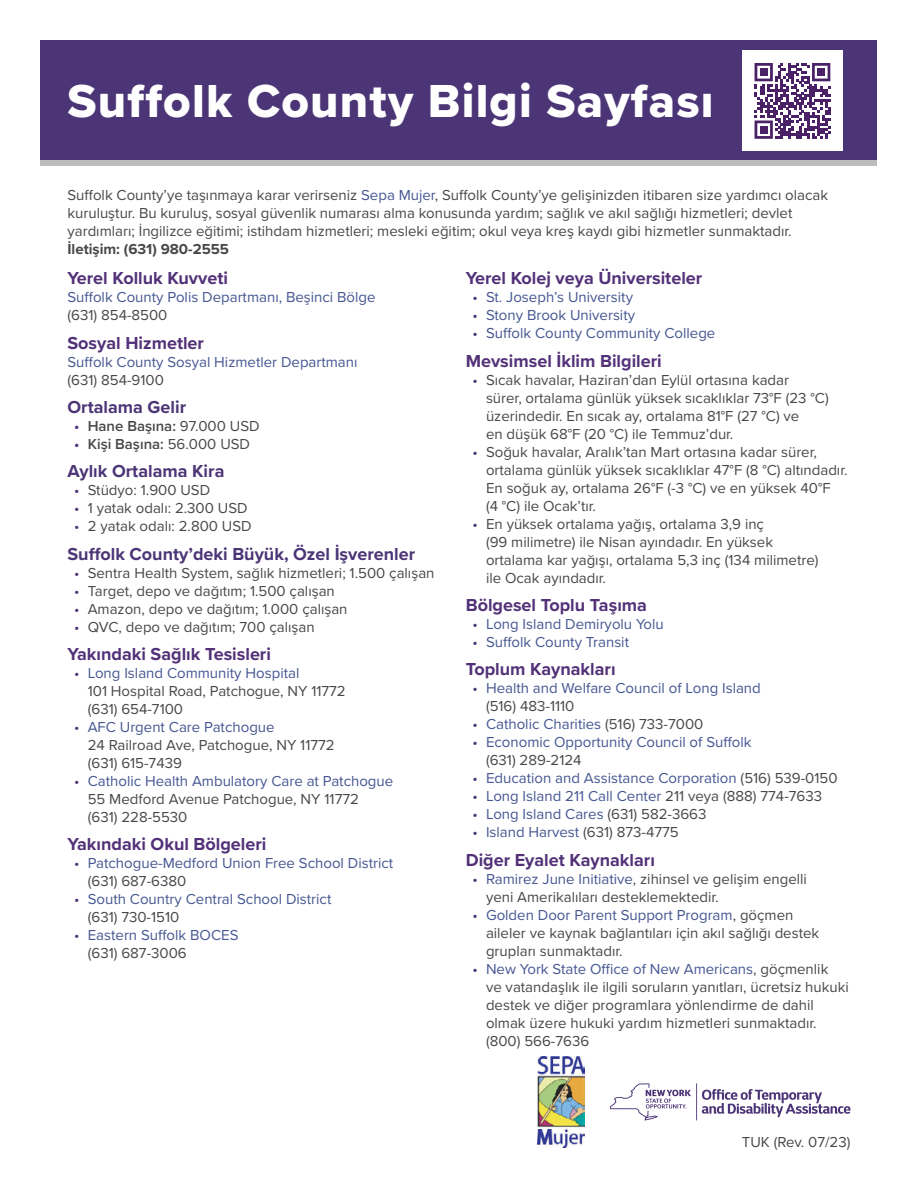
<style>
.page{position:relative;width:918px;height:1188px;background:#fff}
.page>*{position:absolute;margin:0;border:0;box-sizing:border-box;transform-origin:0 0}
.t1{font:48px "Proxima Nova Extrabld";letter-spacing:.025em;color:#fff}
.t2{font:700 18px "Proxima Nova";color:#523178}
.t3{font:700 18px "Proxima Nova";color:#4c3576}
.Body{font:15px/18px "Proxima Nova";color:#484848}
.Body-2{font:15px/18px "Proxima Nova";color:#465792}
.Bullet{font:15px "Proxima Nova";color:#484848}
.t4{font:600 15px "Proxima Nova";color:#484848}
.s1{color:#465792}
.s2{font-weight:700}
.s3{color:#4c3576}
.s4{font-weight:400}
.s5{color:#484848}
</style>
<div class="page">
<div style="left:40px;top:40px;width:838px;height:123px;background:#4c3576"></div>
<div style="left:40px;top:160px;width:838px;height:6px;background:#bbbcbc"></div>
<div style="left:742px;top:51px;width:101px;height:100px;background:#fff"></div>
<svg style="left:755px;top:63px;width:75px;height:76px"></svg>
<div style="left:760px;top:68px;width:8px;height:8px;background:#4a2167"></div>
<div style="left:817px;top:68px;width:8px;height:8px;background:#4a2167"></div>
<div style="left:760px;top:126px;width:8px;height:8px;background:#4a2167"></div>
<img style="left:538px;top:1057px;width:46px;height:90px">
<svg style="left:702px;top:1089px;width:149px;height:28px"></svg>
<hr style="left:696px;top:1083px;width:1px;height:37px;background:#4c3576">
<svg style="left:610px;top:1083px;width:81px;height:37px"></svg>
<h1 class="t1" style="left:68px;top:65px;width:648px">Suffolk County Bilgi Sayfası</h1>
<p class="Body" style="left:68px;top:185px;width:762px">Suffolk County’ye taşınmaya karar verirseniz <span class="s1">Sepa Mujer</span>, Suffolk County’ye gelişinizden itibaren size yardımcı olacak kuruluştur. Bu kuruluş, sosyal güvenlik numarası alma konusunda yardım; sağlık ve akıl sağlığı hizmetleri; devlet yardımları; İngilizce eğitimi; istihdam hizmetleri; mesleki eğitim; okul veya kreş kaydı gibi hizmetler sunmaktadır.<br><span class="s2">İletişim: (631) 980-2555</span></p>
<h2 class="t2" style="left:68px;top:265px;width:162px">Yerel Kolluk Kuvveti</h2>
<p class="Body-2" style="left:68px;top:288px;width:310px">Suffolk County Polis Departmanı, Beşinci Bölge</p>
<p class="Body" style="left:68px;top:306px;width:101px">(631) 854-8500</p>
<h2 class="t2" style="left:68px;top:329px;width:138px">Sosyal Hizmetler</h2>
<p class="Body-2" style="left:68px;top:352px;width:292px">Suffolk County Sosyal Hizmetler Departmanı</p>
<p class="Body" style="left:68px;top:370px;width:98px">(631) 854-9100</p>
<h2 class="t3" style="left:68px;top:393px;width:120px">Ortalama Gelir</h2>
<p class="t4" style="left:74px;top:415px;width:187px"><span class="s3">•</span> Hane Başına: <span class="s4">97.000 USD</span></p>
<p class="t4" style="left:74px;top:433px;width:177px"><span class="s3">•</span> Kişi Başına: <span class="s4">56.000 USD</span></p>
<h2 class="t3" style="left:68px;top:458px;width:158px">Aylık Ortalama Kira</h2>
<p class="Body" style="left:74px;top:481px;width:138px"><span class="s3">•</span> Stüdyo: 1.900 USD</p>
<p class="Body" style="left:74px;top:499px;width:175px"><span class="s3">•</span> 1 yatak odalı: 2.300 USD</p>
<p class="Body" style="left:74px;top:517px;width:179px"><span class="s3">•</span> 2 yatak odalı: 2.800 USD</p>
<h2 class="t3" style="left:68px;top:540px;width:349px">Suffolk County’deki Büyük, Özel İşverenler</h2>
<p class="Body" style="left:74px;top:563px;width:362px"><span class="s3">•</span> Sentra Health System, sağlık hizmetleri; 1.500 çalışan</p>
<p class="Body" style="left:74px;top:581px;width:262px"><span class="s3">•</span> Target, depo ve dağıtım; 1.500 çalışan</p>
<p class="Body" style="left:74px;top:599px;width:275px"><span class="s3">•</span> Amazon, depo ve dağıtım; 1.000 çalışan</p>
<p class="Body" style="left:74px;top:617px;width:242px"><span class="s3">•</span> QVC, depo ve dağıtım; 700 çalışan</p>
<h2 class="t2" style="left:68px;top:641px;width:205px">Yakındaki Sağlık Tesisleri</h2>
<p class="Body-2" style="left:74px;top:663px;width:227px"><span class="s3">•</span> Long Island Community Hospital</p>
<p class="Bullet" style="left:88px;top:680px;width:260px">101 Hospital Road, Patchogue, NY 11772</p>
<p class="Bullet" style="left:88px;top:698px;width:97px">(631) 654-7100</p>
<p class="Body-2" style="left:74px;top:717px;width:202px"><span class="s3">•</span> AFC Urgent Care Patchogue</p>
<p class="Bullet" style="left:88px;top:734px;width:249px">24 Railroad Ave, Patchogue, NY 11772</p>
<p class="Bullet" style="left:88px;top:752px;width:96px">(631) 615-7439</p>
<p class="Body-2" style="left:74px;top:771px;width:321px"><span class="s3">•</span> Catholic Health Ambulatory Care at Patchogue</p>
<p class="Bullet" style="left:88px;top:788px;width:273px">55 Medford Avenue Patchogue, NY 11772</p>
<p class="Bullet" style="left:88px;top:806px;width:101px">(631) 228-5530</p>
<h2 class="t2" style="left:68px;top:831px;width:200px">Yakındaki Okul Bölgeleri</h2>
<p class="Body-2" style="left:74px;top:854px;width:321px"><span class="s3">•</span> Patchogue-Medford Union Free School District</p>
<p class="Bullet" style="left:88px;top:870px;width:100px">(631) 687-6380</p>
<p class="Body-2" style="left:74px;top:890px;width:259px"><span class="s3">•</span> South Country Central School District</p>
<p class="Bullet" style="left:88px;top:906px;width:93px">(631) 730-1510</p>
<p class="Body-2" style="left:74px;top:926px;width:166px"><span class="s3">•</span> Eastern Suffolk BOCES</p>
<p class="Bullet" style="left:88px;top:942px;width:100px">(631) 687-3006</p>
<h2 class="t2" style="left:466px;top:265px;width:238px">Yerel Kolej veya Üniversiteler</h2>
<p class="Body-2" style="left:472px;top:288px;width:162px"><span class="s3">•</span> St. Joseph’s University</p>
<p class="Body-2" style="left:472px;top:306px;width:164px"><span class="s3">•</span> Stony Brook University</p>
<p class="Body-2" style="left:472px;top:324px;width:244px"><span class="s3">•</span> Suffolk County Community College</p>
<h2 class="t2" style="left:466px;top:347px;width:198px">Mevsimsel İklim Bilgileri</h2>
<p class="Body" style="left:486px;top:370px;width:344px;text-indent:-14px"><span class="s3">•</span> Sıcak havalar, Haziran’dan Eylül ortasına kadar<br>sürer, ortalama günlük yüksek sıcaklıklar 73°F (23 °C) üzerindedir. En sıcak ay, ortalama 81°F (27 °C) ve<br>en düşük 68°F (20 °C) ile Temmuz’dur.</p>
<p class="Body" style="left:486px;top:442px;width:363px;text-indent:-14px"><span class="s3">•</span> Soğuk havalar, Aralık’tan Mart ortasına kadar sürer, ortalama günlük yüksek sıcaklıklar 47°F (8 °C) altındadır.<br>En soğuk ay, ortalama 26°F (-3 °C) ve en yüksek 40°F<br>(4 °C) ile Ocak’tır.</p>
<p class="Body" style="left:486px;top:514px;width:334px;text-indent:-14px"><span class="s3">•</span> En yüksek ortalama yağış, ortalama 3,9 inç<br>(99 milimetre) ile Nisan ayındadır. En yüksek ortalama kar yağışı, ortalama 5,3 inç (134 milimetre) ile Ocak ayındadır.</p>
<h2 class="t2" style="left:466px;top:591px;width:183px">Bölgesel Toplu Taşıma</h2>
<p class="Body-2" style="left:472px;top:614px;width:193px"><span class="s3">•</span> Long Island Demiryolu Yolu</p>
<p class="Body-2" style="left:472px;top:632px;width:158px"><span class="s3">•</span> Suffolk County Transit</p>
<h2 class="t2" style="left:466px;top:656px;width:151px">Toplum Kaynakları</h2>
<p class="Body-2" style="left:486px;top:679px;width:276px;text-indent:-14px"><span class="s3">•</span> Health and Welfare Council of Long Island <span class="s5">(516) 483-1110</span></p>
<p class="Body-2" style="left:472px;top:715px;width:232px"><span class="s3">•</span> Catholic Charities <span class="s5">(516) 733-7000</span></p>
<p class="Body-2" style="left:486px;top:733px;width:267px;text-indent:-14px"><span class="s3">•</span> Economic Opportunity Council of Suffolk <span class="s5">(631) 289-2124</span></p>
<p class="Body-2" style="left:472px;top:769px;width:367px"><span class="s3">•</span> Education and Assistance Corporation <span class="s5">(516) 539-0150</span></p>
<p class="Body-2" style="left:472px;top:787px;width:351px"><span class="s3">•</span> Long Island 211 Call Center <span class="s5">211 veya (888) 774-7633</span></p>
<p class="Body-2" style="left:472px;top:805px;width:235px"><span class="s3">•</span> Long Island Cares <span class="s5">(631) 582-3663</span></p>
<p class="Body-2" style="left:472px;top:823px;width:208px"><span class="s3">•</span> Island Harvest <span class="s5">(631) 873-4775</span></p>
<h2 class="t2" style="left:466px;top:846px;width:191px">Diğer Eyalet Kaynakları</h2>
<p class="Body" style="left:486px;top:869px;width:322px;text-indent:-14px"><span class="s3">•</span> <span class="s1">Ramirez June Initiative</span>, zihinsel ve gelişim engelli yeni Amerikalıları desteklemektedir.</p>
<p class="Body" style="left:486px;top:905px;width:335px;text-indent:-14px"><span class="s3">•</span> <span class="s1">Golden Door Parent Support Program</span>, göçmen aileler ve kaynak bağlantıları için akıl sağlığı destek grupları sunmaktadır.</p>
<p class="Body" style="left:486px;top:959px;width:364px;text-indent:-14px"><span class="s3">•</span> <span class="s1">New York State Office of New Americans</span>, göçmenlik<br>ve vatandaşlık ile ilgili soruların yanıtları, ücretsiz hukuki destek ve diğer programlara yönlendirme de dahil olmak üzere hukuki yardım hizmetleri sunmaktadır. (800) 566-7636</p>
<p class="Body" style="left:742px;top:1133px;width:110px">TUK (Rev. 07/23)</p>
</div>
